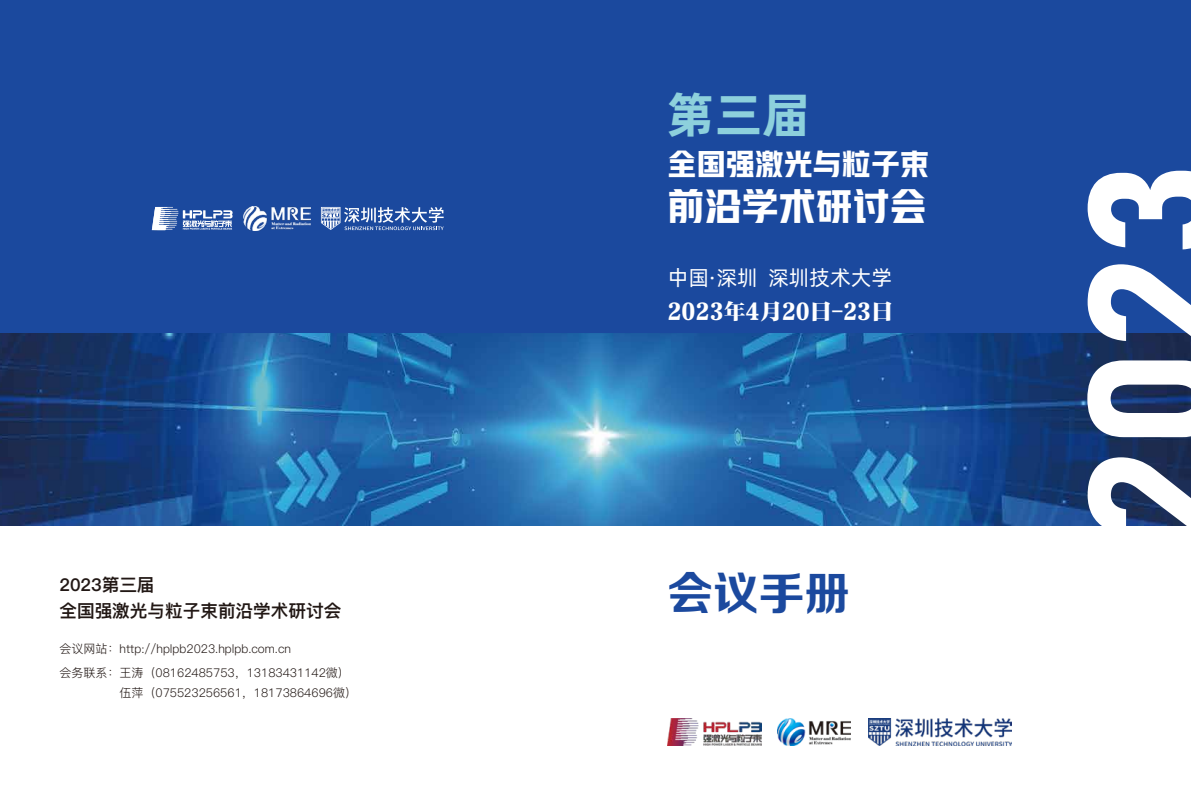
<style>
.page{position:relative;width:1191px;height:808px;background:#fff}
.page>*{position:absolute;margin:0;border:0;box-sizing:border-box;transform-origin:0 0}
.t1{font:180.5px "Bahnschrift";color:#fff}
.t2{font:48.5px "Alibaba Pu Hui Ti B";color:#8dd0dc}
.t3{font:45.6px "FZZCHJW GB1 0";color:#1b499e}
.t4{font:37px "HY Yaku Hei HEW";color:#fff}
.t5{font:29px "HY Yaku Hei HEW";color:#fff}
.t6{font:22px "FZTYSFW GB1 0";color:#fff}
.t7{font:21px "Alibaba Pu Hui Ti R";color:#fff}
.t8{font:17.6px/25.4px "Ping Fang SC Heavy";color:#221815}
.t9{font:12px/23.5px "Ping Fang SC Regular";color:#221815}
</style>
<div class="page">
<div style="left:595px;top:0;width:596px;height:334px;background:#1b499e"></div>
<div style="left:0;top:0;width:595px;height:334px;background:#1b499e"></div>
<img style="left:0;top:334px;width:1191px;height:192px">
<img style="left:667px;top:718px;width:95px;height:27px">
<img style="left:868px;top:718px;width:143px;height:27px">
<img style="left:777px;top:718px;width:73px;height:27px">
<img style="left:243px;top:207px;width:67px;height:23px">
<svg style="left:152px;top:207px;width:81px;height:23px"></svg>
<svg style="left:321px;top:207px;width:123px;height:23px"></svg>
<h2 class="t2" style="left:667px;top:77px;width:145px">第三届</h2>
<h3 class="t5" style="left:667px;top:142px;width:263px">全国强激光与粒子束</h3>
<h3 class="t4" style="left:667px;top:178px;width:260px">前沿学术研讨会</h3>
<h3 class="t7" style="left:668px;top:262px;width:226px">中国·深圳深圳技术大学</h3>
<h3 class="t6" style="left:667px;top:298px;width:227px">2023年4月20日-23日</h3>
<h3 class="t8" style="left:59px;top:573px;width:283px">2023第三届<br>全国强激光与粒子束前沿学术研讨会</h3>
<h3 class="t3" style="left:667px;top:567px;width:184px">会议手册</h3>
<p class="t9" style="left:59px;top:637px;width:292px">会议网站：http://hplpb2023.hplpb.com.cn<br>会务联系：王涛（08162485753，13183431142微）</p>
<p class="t9" style="left:119px;top:681px;width:239px">伍萍（075523256561，18173864696微）</p>
<h1 class="t1" style="left:1016px;top:542px;width:383px;rotate:-90deg">2023</h1>
</div>
